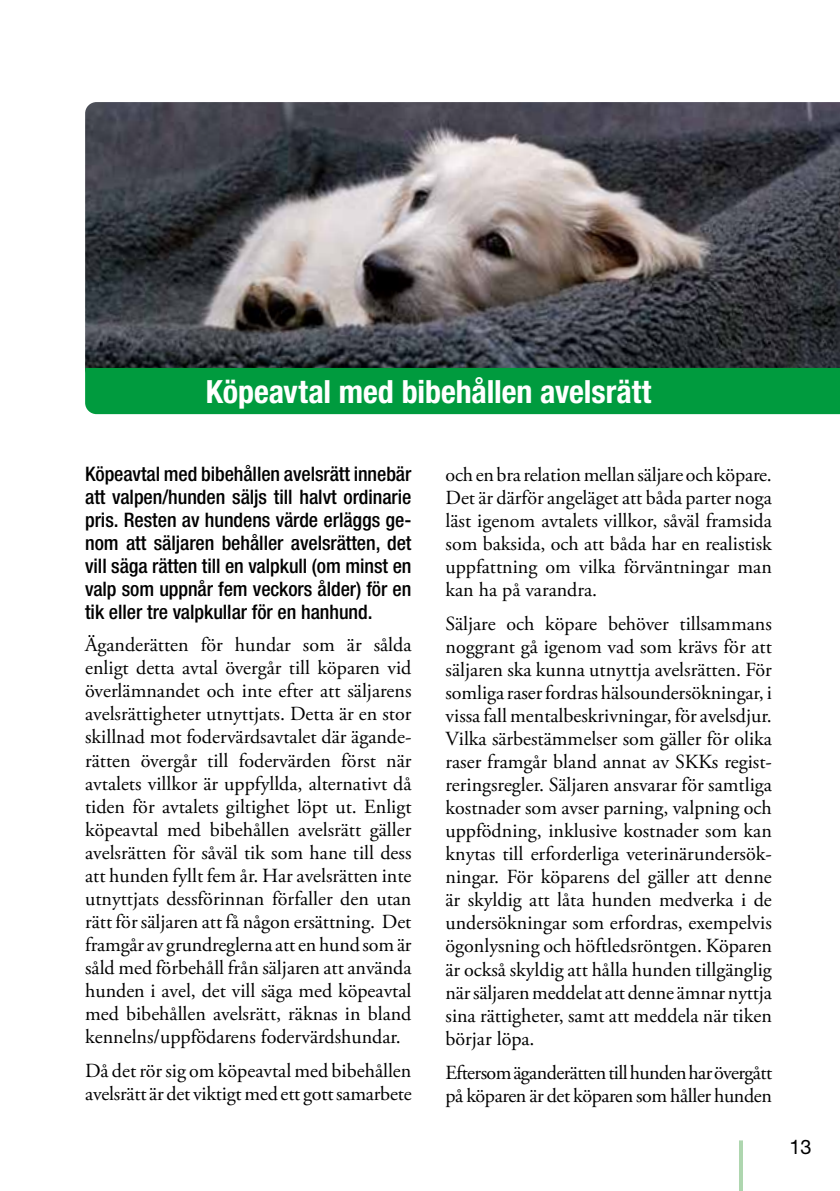
<style>
.page{position:relative;width:840px;height:1191px;background:#fff}
.page>*{position:absolute;margin:0;border:0;box-sizing:border-box;transform-origin:0 0}
.t1{font:700 condensed 32px "Helvetica Neue LT Std";letter-spacing:-.005em;color:#fff}
.t2{font:20px/23px "Adobe Garamond Pro";color:#000;text-align:justify}
.t3{font:500 condensed 20px/23px "Helvetica Neue LT Std";letter-spacing:-.005em;color:#000;text-align:justify}
.t4{font:20px/23px "Adobe Garamond Pro";letter-spacing:-.03em;color:#000}
.t5{font:20px "Helvetica Neue LT Std";color:#000}
</style>
<div class="page">
<svg style="left:739px;top:1140px;width:3px;height:51px"></svg>
<img style="left:85px;top:102px;width:754px;height:266px">
<div style="left:85px;top:368px;width:754px;height:46px;background:#009b3e"></div>
<h1 class="t1" style="left:205px;top:372px;width:447px">Köpeavtal med bibehållen avelsrätt</h1>
<p class="t3" style="left:85px;top:462px;width:328px">Köpeavtal med bibehållen avelsrätt innebär att valpen/hunden säljs till halvt ordinarie pris. Resten av hundens värde erläggs ge&shy;nom att säljaren behåller avelsrätten, det vill säga rätten till en valpkull (om minst en valp som uppnår fem veckors ålder) för en tik eller tre valpkullar för en hanhund.</p>
<p class="t2" style="left:85px;top:634px;width:328px">Äganderätten för hundar som är sålda enligt detta avtal övergår till köparen vid överlämnandet och inte efter att säljarens avelsrättigheter utnyttjats. Detta är en stor skillnad mot fodervärdsavtalet där ägande&shy;rätten övergår till fodervärden först när avtalets villkor är uppfyllda, alternativt då tiden för avtalets giltighet löpt ut. Enligt köpeavtal med bibehållen avelsrätt gäller avelsrätten för såväl tik som hane till dess att hunden fyllt fem år. Har avelsrätten inte utnyttjats dessförinnan förfaller den utan rätt för säljaren att få någon ersättning. Det framgår av grundreglerna att en hund som är såld med förbehåll från säljaren att använda hunden i avel, det vill säga med köpeavtal med bibehållen avelsrätt, räknas in bland kennelns/uppfödarens fodervärdshundar.</p>
<p class="t2" style="left:85px;top:1059px;width:328px">Då det rör sig om köpeavtal med bibehållen avelsrätt är det viktigt med ett gott samarbete</p>
<p class="t2" style="left:445px;top:464px;width:328px">och en bra relation mellan säljare och köpare.<br>Det är därför angeläget att båda parter noga läst igenom avtalets villkor, såväl framsida som baksida, och att båda har en realistisk uppfattning om vilka förväntningar man kan ha på varandra.</p>
<p class="t2" style="left:445px;top:613px;width:328px">Säljare och köpare behöver tillsammans noggrant gå igenom vad som krävs för att säljaren ska kunna utnyttja avelsrätten. För somliga raser fordras hälsoundersökningar, i vissa fall mentalbeskrivningar, för avelsdjur.<br>Vilka särbestämmelser som gäller för olika raser framgår bland annat av SKKs regist&shy;reringsregler. Säljaren ansvarar för samtliga kostnader som avser parning, valpning och uppfödning, inklusive kostnader som kan knytas till erforderliga veterinärundersök&shy;ningar. För köparens del gäller att denne är skyldig att låta hunden medverka i de undersökningar som erfordras, exempelvis ögonlysning och höftledsröntgen. Köparen är också skyldig att hålla hunden tillgänglig när säljaren meddelat att denne ämnar nyttja sina rättigheter, samt att meddela när tiken börjar löpa.</p>
<p class="t4" style="left:445px;top:1061px;width:328px">Eftersom äganderätten till hunden har övergått på köparen är det köparen som håller hunden</p>
<p class="t5" style="left:788px;top:1135px;width:24px">13</p>
</div>
